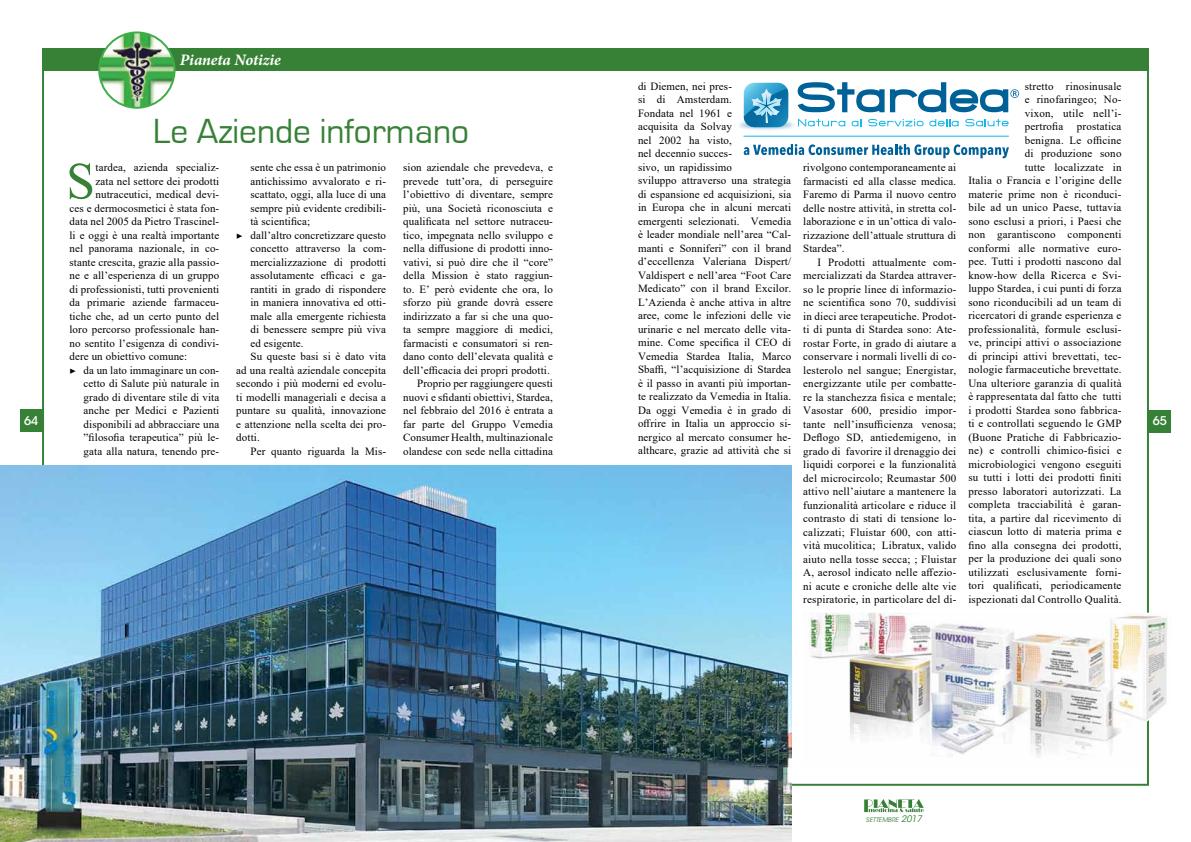
<style>
.page{position:relative;width:1191px;height:842px;background:#fff}
.page>*{position:absolute;margin:0;border:0;box-sizing:border-box;transform-origin:0 0}
.t1{font:51.8px "Times New Roman";color:#378137}
.t2{font:36px "Eurostile";color:#378137}
.t3{font:italic 700 16px "Minion Pro";color:#fff}
.t4{font:500 12px "ITC Avant Garde Std";color:#fff}
.t5{font:11px/13.5px "Times New Roman";letter-spacing:.01em;color:#000;text-align:right}
.t6{font:italic 6.3px "ITC Avant Garde Std";color:#378137}
.s1{font-family:"Minion Pro"}
.s2{font-size:9px}
</style>
<div class="page">
<div style="left:42px;top:48px;width:1107px;height:23px;background:#378137"></div>
<div style="left:20px;top:410px;width:23px;height:22px;background:#378137"></div>
<div style="left:1148px;top:410px;width:23px;height:22px;background:#378137"></div>
<svg style="left:864px;top:799px;width:59px;height:13px"></svg>
<img style="left:99px;top:32px;width:75px;height:76px;border-radius:38px">
<div style="left:98px;top:31px;width:77px;height:78px;border:2px solid #41ad49;border-radius:50%"></div>
<img style="left:0;top:465px;width:791px;height:377px">
<img style="left:809px;top:613px;width:359px;height:153px">
<svg style="left:801px;top:82px;width:83px;height:30px"></svg>
<svg style="left:890px;top:82px;width:129px;height:30px"></svg>
<svg style="left:831px;top:120px;width:14px;height:6px"></svg>
<svg style="left:851px;top:119px;width:10px;height:7px"></svg>
<svg style="left:868px;top:119px;width:55px;height:7px"></svg>
<svg style="left:929px;top:119px;width:29px;height:7px"></svg>
<svg style="left:965px;top:119px;width:43px;height:7px"></svg>
<img style="left:739px;top:85px;width:92px;height:51px">
<svg style="left:744px;top:83px;width:44px;height:44px"></svg>
<hr style="left:743px;top:136px;width:265px;height:1px;background:#13b5ea">
<svg style="left:743px;top:144px;width:266px;height:14px"></svg>
<h3 class="t3" style="left:180px;top:49px;width:103px">Pianeta Notizie</h3>
<p class="t5" style="left:638px;top:79px;width:155px;text-align:left">di Diemen, nei pres-<br>si di Amsterdam.<br>Fondata nel 1961 e<br>acquisita da Solvay<br>nel 2002 ha visto,<br>nel decennio succes-<br>sivo, un rapidissimo<br>sviluppo attraverso una strategia di espansione ed acquisizioni, sia in Europa che in alcuni mercati emergenti selezionati. Vemedia è leader mondiale nell’area “Cal&shy;manti e Sonniferi” con il brand d’eccellenza Valeriana Dispert/<br>Valdispert e nell’area “Foot Care<br>Medicato” con il brand Excilor.<br>L’Azienda è anche attiva in altre aree, come le infezioni delle vie urinarie e nel mercato delle vita&shy;mine. Come specifica il CEO di<br>Vemedia Stardea Italia, Marco<br>Sbaffi, “l’acquisizione di Stardea è il passo in avanti più importan&shy;te realizzato da Vemedia in Italia.<br>Da oggi Vemedia è in grado di offrire in Italia un approccio si&shy;nergico al mercato consumer he&shy;althcare, grazie ad attività che si</p>
<p class="t5" style="left:968px;top:79px;width:155px">stretto rinosinusale<br>e rinofaringeo; No-<br>vixon, utile nell’i-<br>pertrofia prostatica<br>benigna. Le officine<br>di produzione sono<br>tutte localizzate in<br>Italia o Francia e l’origine delle materie prime non è riconduci&shy;bile ad un unico Paese, tuttavia sono esclusi a priori, i Paesi che non garantiscono componenti conformi alle normative euro&shy;pee. Tutti i prodotti nascono dal know-how della Ricerca e Svi&shy;luppo Stardea, i cui punti di forza sono riconducibili ad un team di ricercatori di grande esperienza e professionalità, formule esclusi&shy;ve, principi attivi o associazione di principi attivi brevettati, tec&shy;nologie farmaceutiche brevettate.<br>Una ulteriore garanzia di qualità è rappresentata dal fatto che tutti i prodotti Stardea sono fabbrica&shy;ti e controllati seguendo le GMP (Buone Pratiche di Fabbricazio&shy;ne) e controlli chimico-fisici e microbiologici vengono eseguiti su tutti i lotti dei prodotti finiti presso laboratori autorizzati. La completa tracciabilità è garan&shy;tita, a partire dal ricevimento di ciascun lotto di materia prima e fino alla consegna dei prodotti, per la produzione dei quali sono utilizzati esclusivamente forni&shy;tori qualificati, periodicamente ispezionati dal Controllo Qualità.</p>
<h2 class="t2" style="left:153px;top:112px;width:317px">Le Aziende informano</h2>
<h1 class="t1" style="left:66px;top:144px;width:30px">S</h1>
<p class="t5" style="left:96px;top:161px;width:125px">tardea, azienda specializ-</p>
<p class="t5" style="left:403px;top:160px;width:151px">sion aziendale che prevedeva, e prevede tutt’ora, di perseguire l’obiettivo di diventare, sempre più, una Società riconosciuta e qualificata nel settore nutraceu&shy;tico, impegnata nello sviluppo e nella diffusione di prodotti inno&shy;vativi, si può dire che il “core” della Mission è stato raggiun&shy;to. E’ però evidente che ora, lo sforzo più grande dovrà essere indirizzato a far si che una quo&shy;ta sempre maggiore di medici, farmacisti e consumatori si ren&shy;dano conto dell’elevata qualità e dell’efficacia dei propri prodotti.<br>Proprio per raggiungere questi nuovi e sfidanti obiettivi, Stardea, nel febbraio del 2016 è entrata a far parte del Gruppo Vemedia<br>Consumer Health, multinazionale olandese con sede nella cittadina</p>
<p class="t5" style="left:250px;top:160px;width:137px">sente che essa è un patrimonio</p>
<p class="t5" style="left:250px;top:174px;width:137px">antichissimo avvalorato e ri-</p>
<p class="t5" style="left:250px;top:187px;width:137px">scattato, oggi, alla luce di una</p>
<p class="t5" style="left:250px;top:201px;width:137px">sempre più evidente credibili-</p>
<p class="t5" style="left:250px;top:214px;width:61px">tà scientifica;</p>
<p class="t5" style="left:236px;top:228px;width:151px"><span class="s1">▶</span> dall’altro concretizzare questo</p>
<p class="t5" style="left:250px;top:241px;width:137px">concetto attraverso la com-</p>
<p class="t5" style="left:250px;top:255px;width:137px">mercializzazione di prodotti</p>
<p class="t5" style="left:250px;top:268px;width:137px">assolutamente efficaci e ga-</p>
<p class="t5" style="left:250px;top:282px;width:137px">rantiti in grado di rispondere</p>
<p class="t5" style="left:250px;top:295px;width:137px">in maniera innovativa ed otti-</p>
<p class="t5" style="left:250px;top:309px;width:137px">male alla emergente richiesta</p>
<p class="t5" style="left:250px;top:322px;width:137px">di benessere sempre più viva</p>
<p class="t5" style="left:250px;top:336px;width:55px">ed esigente.</p>
<p class="t5" style="left:250px;top:349px;width:137px">Su queste basi si è dato vita</p>
<p class="t5" style="left:236px;top:363px;width:151px">ad una realtà aziendale concepita</p>
<p class="t5" style="left:236px;top:376px;width:151px">secondo i più moderni ed evolu-</p>
<p class="t5" style="left:236px;top:390px;width:151px">ti modelli manageriali e decisa a</p>
<p class="t5" style="left:236px;top:403px;width:151px">puntare su qualità, innovazione</p>
<p class="t5" style="left:236px;top:417px;width:151px">e attenzione nella scelta dei pro-</p>
<p class="t5" style="left:236px;top:430px;width:25px">dotti.</p>
<p class="t5" style="left:250px;top:444px;width:137px">Per quanto riguarda la Mis-</p>
<p class="t5" style="left:803px;top:161px;width:155px;text-align:justify">rivolgono contemporaneamente ai farmacisti ed alla classe medica.<br>Faremo di Parma il nuovo centro delle nostre attività, in stretta col&shy;laborazione e in un’ottica di valo&shy;rizzazione dell’attuale struttura di Stardea”.</p>
<p class="t5" style="left:803px;top:255px;width:155px;text-align:justify;text-indent:14px">I Prodotti attualmente com&shy;mercializzati da Stardea attraver&shy;so le proprie linee di ìnformazio&shy;ne scientifica sono 70, suddivisi in dieci aree terapeutiche. Prodot&shy;ti di punta di Stardea sono: Ate&shy;rostar Forte, in grado di aiutare a conservare i normali livelli di co&shy;lesterolo nel sangue; Energistar, energizzante utile per combatte&shy;re la stanchezza fisica e mentale; Vasostar 600, presidio impor&shy;tante nell’insufficienza venosa; Deflogo SD, antiedemigeno, in grado di favorire il drenaggio dei liquidi corporei e la funzionalità del microcircolo; Reumastar 500 attivo nell’aiutare a mantenere la funzionalità articolare e riduce il contrasto di stati di tensione lo&shy;calizzati; Fluistar 600, con atti&shy;vità mucolitica; Libratux, valido aiuto nella tosse secca; ; Fluistar A, aerosol indicato nelle affezio&shy;ni acute e croniche delle alte vie respiratorie, in particolare del di-</p>
<p class="t5" style="left:96px;top:174px;width:125px">zata nel settore dei prodotti</p>
<p class="t5" style="left:96px;top:188px;width:125px">nutraceutici, medical devi-</p>
<p class="t5" style="left:69px;top:201px;width:151px">ces e dermocosmetici è stata fon-</p>
<p class="t5" style="left:69px;top:215px;width:151px">data nel 2005 da Pietro Trascinel-</p>
<p class="t5" style="left:69px;top:228px;width:151px">li e oggi è una realtà importante</p>
<p class="t5" style="left:69px;top:242px;width:151px">nel panorama nazionale, in co-</p>
<p class="t5" style="left:69px;top:255px;width:151px">stante crescita, grazie alla passio-</p>
<p class="t5" style="left:69px;top:269px;width:151px">ne e all’esperienza di un gruppo</p>
<p class="t5" style="left:69px;top:282px;width:151px">di professionisti, tutti provenienti</p>
<p class="t5" style="left:69px;top:296px;width:151px">da primarie aziende farmaceu-</p>
<p class="t5" style="left:69px;top:309px;width:151px">tiche che, ad un certo punto del</p>
<p class="t5" style="left:69px;top:323px;width:151px">loro percorso professionale han-</p>
<p class="t5" style="left:69px;top:336px;width:151px">no sentito l’esigenza di condivi-</p>
<p class="t5" style="left:69px;top:350px;width:119px">dere un obiettivo comune:</p>
<p class="t5" style="left:69px;top:363px;width:151px"><span class="s1">▶</span> da un lato immaginare un con-</p>
<p class="t5" style="left:84px;top:376px;width:137px">cetto di Salute più naturale in</p>
<p class="t5" style="left:84px;top:390px;width:137px">grado di diventare stile di vita</p>
<p class="t5" style="left:84px;top:403px;width:137px">anche per Medici e Pazienti</p>
<p class="t5" style="left:84px;top:417px;width:137px">disponibili ad abbracciare una</p>
<p class="t5" style="left:84px;top:430px;width:137px">”filosofia terapeutica” più le-</p>
<p class="t5" style="left:84px;top:444px;width:137px">gata alla natura, tenendo pre-</p>
<p class="t4" style="left:24px;top:414px;width:16px">64</p>
<p class="t4" style="left:1152px;top:414px;width:16px">65</p>
<p class="t6" style="left:866px;top:816px;width:57px">SETTEMBRE <span class="s2">2017</span></p>
</div>
